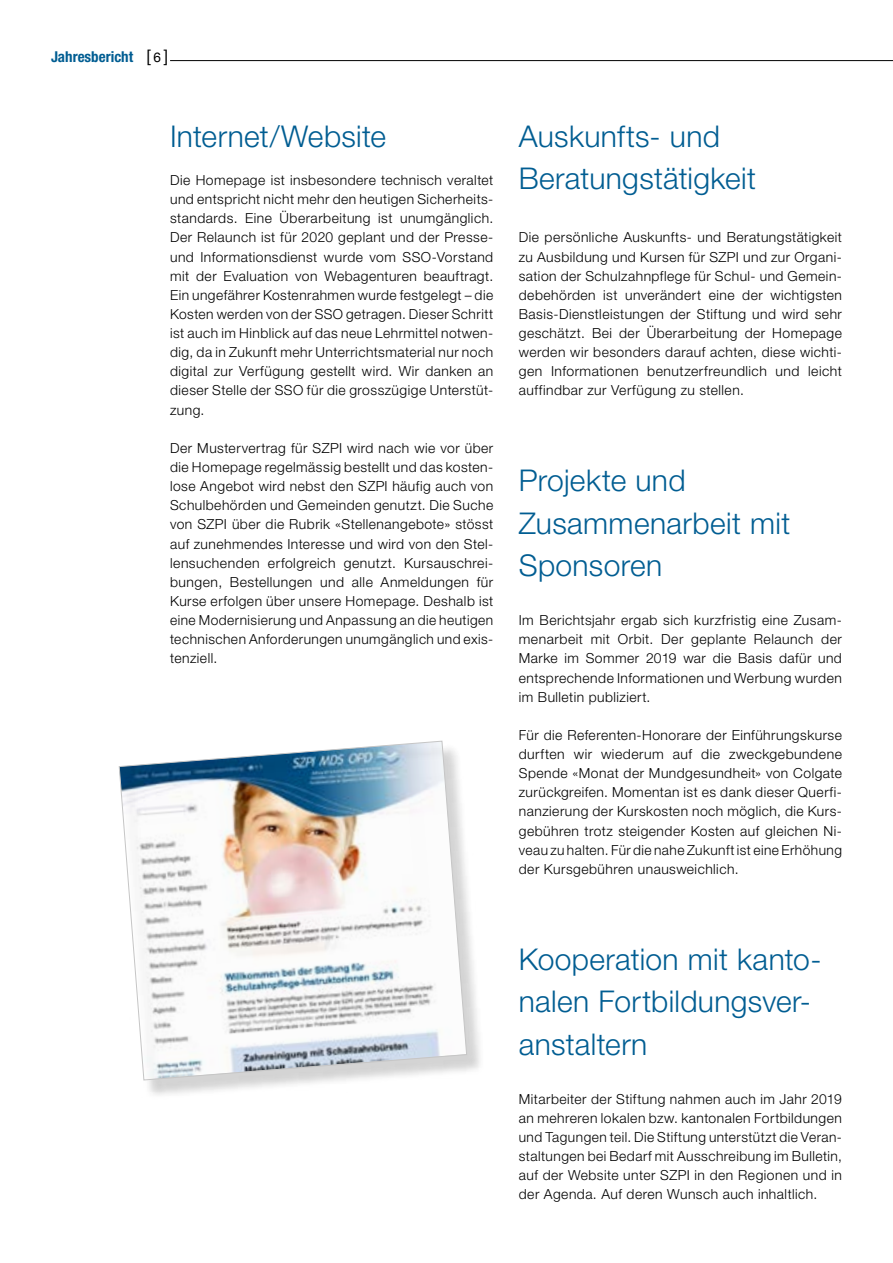
<style>
.page{position:relative;width:893px;height:1263px;background:#fff}
.page>*{position:absolute;margin:0;border:0;box-sizing:border-box;transform-origin:0 0}
.t1{font:300 30px/42.5px "Helvetica Neue LT Std";letter-spacing:.01em;color:#005d92}
.t2{font:700 condensed 15px "Helvetica Neue LT Std";color:#005d92}
.t3{font:300 13.8px/19.2px "Helvetica Neue LT Std";letter-spacing:.035em;color:#000;text-align:justify}
.s1{font-family:"Helvetica Neue";font-weight:400;font-stretch:normal;font-size:16.8px;color:#000}
.s2{font-family:"Helvetica Neue";font-weight:400;font-stretch:normal;font-size:13.5px;color:#000}
</style>
<div class="page">
<hr style="left:170px;top:60px;width:723px;height:1px;background:#000">
<div style="left:122px;top:743px;width:363px;height:356px;background:#000;opacity:.75"></div>
<svg style="left:119px;top:741px;width:348px;height:339px"></svg>
<p class="t2" style="left:51px;top:47px;width:119px">Jahresbericht <span class="s1">[</span> <span class="s2">6</span> <span class="s1">]</span></p>
<h1 class="t1" style="left:170px;top:114px;width:218px">Internet/Website</h1>
<p class="t3" style="left:170px;top:170px;width:325px">Die Homepage ist insbesondere technisch veraltet und entspricht nicht mehr den heutigen Sicherheits&shy;standards. Eine Überarbeitung ist unumgänglich.<br>Der Relaunch ist für 2020 geplant und der Presse&shy;und Informationsdienst wurde vom SSO-Vorstand mit der Evaluation von Webagenturen beauftragt.<br>Ein ungefährer Kostenrahmen wurde festgelegt – die Kosten werden von der SSO getragen. Dieser Schritt ist auch im Hinblick auf das neue Lehrmittel notwen&shy;dig, da in Zukunft mehr Unterrichtsmaterial nur noch digital zur Verfügung gestellt wird. Wir danken an dieser Stelle der SSO für die grosszügige Unterstüt&shy;zung.</p>
<p class="t3" style="left:170px;top:438px;width:325px">Der Mustervertrag für SZPI wird nach wie vor über die Homepage regelmässig bestellt und das kosten&shy;lose Angebot wird nebst den SZPI häufig auch von Schulbehörden und Gemeinden genutzt. Die Suche von SZPI über die Rubrik «Stellenangebote» stösst auf zunehmendes Interesse und wird von den Stel&shy;lensuchenden erfolgreich genutzt. Kursauschrei&shy;bungen, Bestellungen und alle Anmeldungen für Kurse erfolgen über unsere Homepage. Deshalb ist eine Modernisierung und Anpassung an die heutigen technischen Anforderungen unumgänglich und exis&shy;tenziell.</p>
<h1 class="t1" style="left:519px;top:114px;width:239px">Auskunfts- und<br>Beratungstätigkeit</h1>
<p class="t3" style="left:519px;top:228px;width:325px">Die persönliche Auskunfts- und Beratungstätigkeit zu Ausbildung und Kursen für SZPI und zur Organi&shy;sation der Schulzahnpflege für Schul- und Gemein&shy;debehörden ist unverändert eine der wichtigsten Basis-Dienstleistungen der Stiftung und wird sehr geschätzt. Bei der Überarbeitung der Homepage werden wir besonders darauf achten, diese wichti&shy;gen Informationen benutzerfreundlich und leicht auffindbar zur Verfügung zu stellen.</p>
<h1 class="t1" style="left:519px;top:459px;width:273px">Projekte und<br>Zusammenarbeit mit<br>Sponsoren</h1>
<p class="t3" style="left:519px;top:610px;width:325px">Im Berichtsjahr ergab sich kurzfristig eine Zusam&shy;menarbeit mit Orbit. Der geplante Relaunch der Marke im Sommer 2019 war die Basis dafür und entsprechende Informationen und Werbung wurden im Bulletin publiziert.</p>
<p class="t3" style="left:519px;top:725px;width:325px">Für die Referenten-Honorare der Einführungskurse durften wir wiederum auf die zweckgebundene Spende «Monat der Mundgesundheit» von Colgate zurückgreifen. Momentan ist es dank dieser Querfi&shy;nanzierung der Kurskosten noch möglich, die Kurs&shy;gebühren trotz steigender Kosten auf gleichen Ni&shy;veau zu halten. Für die nahe Zukunft ist eine Erhöhung der Kursgebühren unausweichlich.</p>
<h1 class="t1" style="left:519px;top:937px;width:304px">Kooperation mit kanto&shy;nalen Fortbildungsver&shy;anstaltern</h1>
<p class="t3" style="left:519px;top:1089px;width:325px">Mitarbeiter der Stiftung nahmen auch im Jahr 2019 an mehreren lokalen bzw. kantonalen Fortbildungen und Tagungen teil. Die Stiftung unterstützt die Veran&shy;staltungen bei Bedarf mit Ausschreibung im Bulletin, auf der Website unter SZPI in den Regionen und in der Agenda. Auf deren Wunsch auch inhaltlich.</p>
</div>
